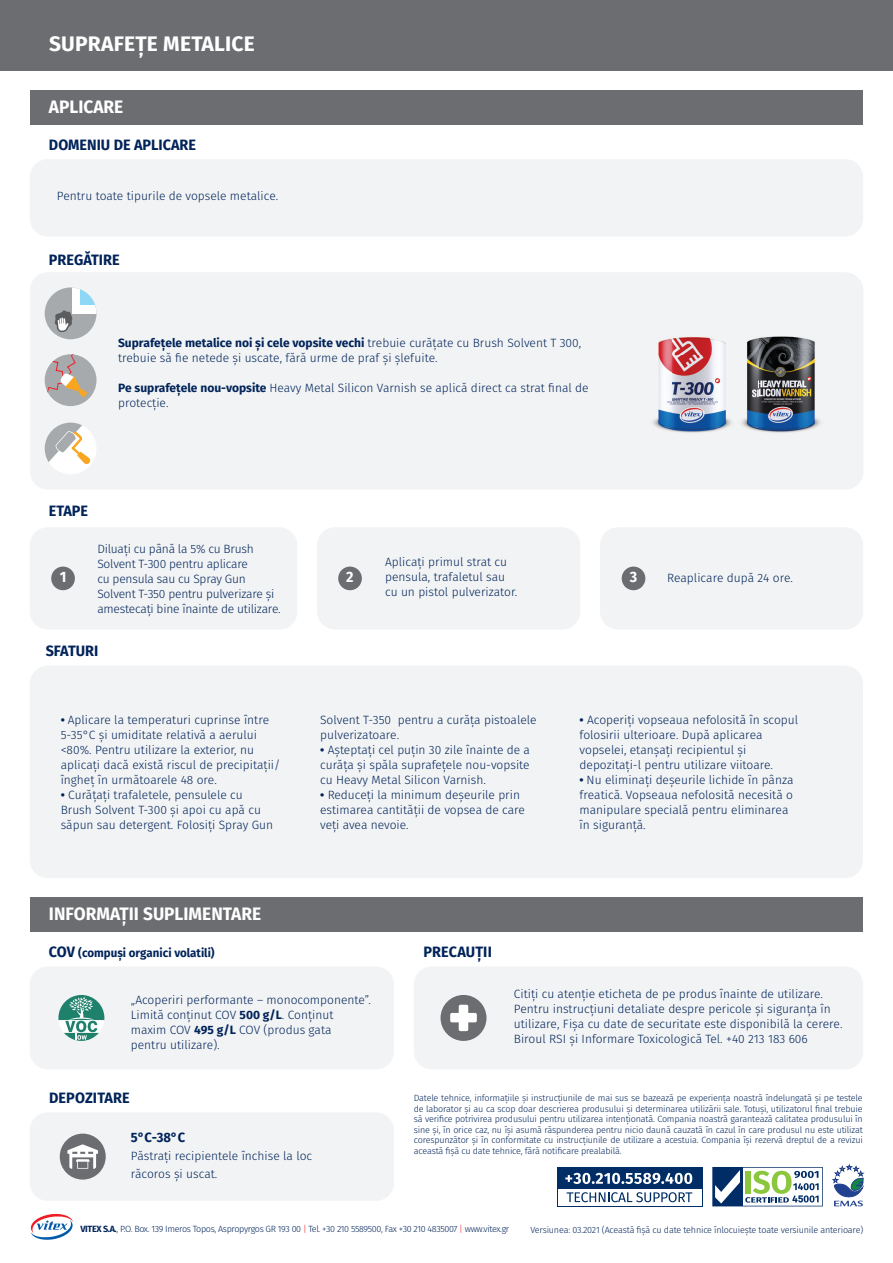
<style>
.page{position:relative;width:893px;height:1263px;background:#fff}
.page>*{position:absolute;margin:0;border:0;box-sizing:border-box;transform-origin:0 0}
.t1{font:700 21px "Fira Sans";letter-spacing:.01em;color:#fff}
.t2{font:700 18px "Fira Sans";color:#fff;scale:.96 1}
.t3{font:700 15px "Fira Sans";color:#002359;scale:.96 1}
.t4{font:700 15px "Fira Sans";color:#fff;scale:.96 1}
.t5{font:700 13.5px "Fira Sans";color:#002359;scale:.96 1}
.t6{font:300 12px/15px "Fira Sans";color:#002359}
.t7{font:300 12px/15px "Fira Sans";letter-spacing:-.02em;color:#002359}
.t8{font:700 12px "Fira Sans";color:#002359;scale:.96 1}
.t9{font:300 9px/10.5px "Fira Sans";letter-spacing:-.025em;color:#002359;text-align:justify}
.s1{font-weight:700}
.s2{font-size:15px}
.s3{color:#ee1d23}
</style>
<div class="page">
<div style="left:30px;top:159px;width:833px;height:77px;background:#f2f3f4;border-radius:18px"></div>
<div style="left:30px;top:90px;width:833px;height:34px;background:#6c6d70"></div>
<div style="left:30px;top:897px;width:833px;height:34px;background:#6c6d70"></div>
<div style="left:30px;top:966px;width:364px;height:103px;background:#f2f3f4;border-radius:18px"></div>
<svg style="left:58px;top:995px;width:46px;height:46px"></svg>
<div style="left:30px;top:1112px;width:364px;height:89px;background:#f2f3f4;border-radius:18px"></div>
<div style="left:60px;top:1133px;width:46px;height:46px;background:#6c6d70;border-radius:50%"></div>
<svg style="left:67px;top:1144px;width:31px;height:25px"></svg>
<div style="left:0;top:0;width:893px;height:70px;background:#6c6d70"></div>
<div style="left:30px;top:272px;width:833px;height:218px;background:#f2f3f4;border-radius:18px"></div>
<div style="left:30px;top:666px;width:833px;height:212px;background:#f2f3f4;border-radius:18px"></div>
<div style="left:30px;top:527px;width:267px;height:102px;background:#f2f3f4;border-radius:18px"></div>
<div style="left:317px;top:527px;width:263px;height:102px;background:#f2f3f4;border-radius:18px"></div>
<div style="left:600px;top:527px;width:263px;height:102px;background:#f2f3f4;border-radius:18px"></div>
<div style="left:51px;top:567px;width:24px;height:23px;background:#6c6d70;border-radius:50%"></div>
<div style="left:338px;top:567px;width:24px;height:23px;background:#6c6d70;border-radius:50%"></div>
<div style="left:622px;top:567px;width:23px;height:23px;background:#6c6d70;border-radius:50%"></div>
<svg style="left:45px;top:423px;width:51px;height:51px"></svg>
<div style="left:45px;top:287px;width:52px;height:52px;background:#a7aaac;border-radius:26px"></div>
<div style="left:73px;top:287px;width:24px;height:27px;background:#fff"></div>
<svg style="left:80px;top:287px;width:17px;height:18px"></svg>
<svg style="left:54px;top:310px;width:19px;height:23px"></svg>
<div style="left:45px;top:354px;width:52px;height:52px;background:#a7aaac;border-radius:26px"></div>
<svg style="left:46px;top:354px;width:41px;height:44px"></svg>
<img style="left:658px;top:337px;width:68px;height:18px">
<img style="left:658px;top:355px;width:63px;height:51px">
<img style="left:653px;top:406px;width:79px;height:27px">
<img style="left:741px;top:336px;width:80px;height:97px">
<svg style="left:30px;top:1213px;width:43px;height:27px"></svg>
<div style="left:414px;top:966px;width:449px;height:103px;background:#f2f3f4;border-radius:18px"></div>
<div style="left:441px;top:995px;width:45px;height:46px;background:#6c6d70;border-radius:50%"></div>
<svg style="left:450px;top:1005px;width:27px;height:26px"></svg>
<svg style="left:832px;top:1164px;width:32px;height:42px"></svg>
<div style="left:557px;top:1167px;width:145px;height:39px;background:#002d66"></div>
<div style="left:558px;top:1189px;width:143px;height:16px;background:#fff"></div>
<svg style="left:567px;top:1192px;width:125px;height:10px"></svg>
<svg style="left:565px;top:1173px;width:127px;height:11px"></svg>
<svg style="left:712px;top:1167px;width:111px;height:39px"></svg>
<h1 class="t1" style="left:49px;top:29px;width:207px">SUPRAFEȚE METALICE</h1>
<h2 class="t2" style="left:49px;top:94px;width:79px">APLICARE</h2>
<p class="t3" style="left:49px;top:134px;width:155px">DOMENIU DE APLICARE</p>
<p class="t6" style="left:57px;top:189px;width:223px">Pentru toate tipurile de vopsele metalice.</p>
<p class="t3" style="left:49px;top:249px;width:75px">PREGĂTIRE</p>
<p class="t6" style="left:118px;top:336px;width:465px"><span class="s1">Suprafețele metalice noi și cele vopsite vechi</span> trebuie curățate cu Brush Solvent T 300, trebuie să fie netede și uscate, fără urme de praf și șlefuite.</p>
<p class="t6" style="left:118px;top:381px;width:472px"><span class="s1">Pe suprafețele nou-vopsite</span> Heavy Metal Silicon Varnish se aplică direct ca strat final de protecție.</p>
<p class="t3" style="left:49px;top:500px;width:42px">ETAPE</p>
<p class="t7" style="left:97px;top:542px;width:185px">Diluați cu până la 5% cu Brush<br>Solvent T-300 pentru aplicare<br>cu pensula sau cu Spray Gun<br>Solvent T-350 pentru pulverizare și amestecați bine înainte de utilizare.</p>
<p class="t6" style="left:385px;top:556px;width:134px">Aplicați primul strat cu pensula, trafaletul sau cu un pistol pulverizator.</p>
<p class="t4" style="left:60px;top:567px;width:8px">1</p>
<p class="t4" style="left:346px;top:567px;width:9px">2</p>
<p class="t4" style="left:630px;top:567px;width:9px">3</p>
<p class="t3" style="left:46px;top:640px;width:56px">SFATURI</p>
<p class="t6" style="left:667px;top:571px;width:127px">Reaplicare după 24 ore.</p>
<p class="t6" style="left:61px;top:713px;width:221px"><span class="s1">•</span> Aplicare la temperaturi cuprinse între 5-35°C și umiditate relativă a aerului &lt;80%. Pentru utilizare la exterior, nu aplicați dacă există riscul de precipitații/ îngheț în următoarele 48 ore.</p>
<p class="t6" style="left:61px;top:788px;width:214px"><span class="s1">•</span> Curățați trafaletele, pensulele cu<br>Brush Solvent T-300 și apoi cu apă cu săpun sau detergent. Folosiți Spray Gun</p>
<h2 class="t2" style="left:49px;top:901px;width:222px">INFORMAȚII SUPLIMENTARE</h2>
<p class="t6" style="left:320px;top:713px;width:218px">Solvent T-350 pentru a curăța pistoalele pulverizatoare.</p>
<p class="t6" style="left:320px;top:743px;width:211px;text-align:justify"><span class="s1">•</span> Așteptați cel puțin 30 zile înainte de a curăța și spăla suprafețele nou-vopsite cu Heavy Metal Silicon Varnish.</p>
<p class="t6" style="left:320px;top:788px;width:206px"><span class="s1">•</span> Reduceți la minimum deșeurile prin estimarea cantității de vopsea de care veți avea nevoie.</p>
<p class="t6" style="left:580px;top:713px;width:220px"><span class="s1">•</span> Acoperiți vopseaua nefolosită în scopul folosirii ulterioare. După aplicarea vopselei, etanșați recipientul și depozitați-l pentru utilizare viitoare.</p>
<p class="t6" style="left:580px;top:773px;width:215px"><span class="s1">•</span> Nu eliminați deșeurile lichide în pânza freatică. Vopseaua nefolosită necesită o manipulare specială pentru eliminarea în siguranță.</p>
<p class="t8" style="left:49px;top:945px;width:174px"><span class="s2">COV</span> (compuși organici volatili)</p>
<p class="t6" style="left:131px;top:993px;width:242px">„Acoperiri performante – monocomponente”.<br>Limită conținut COV <span class="s1">500 g/L</span>. Conținut maxim COV <span class="s1">495 g/L</span> COV (produs gata<br>pentru utilizare).</p>
<p class="t3" style="left:49px;top:1087px;width:85px">DEPOZITARE</p>
<p class="t5" style="left:131px;top:1128px;width:58px">5°C-38°C</p>
<p class="t6" style="left:131px;top:1147px;width:183px;line-height:18px">Păstrați recipientele închise la loc răcoros și uscat.</p>
<p class="t3" style="left:423px;top:941px;width:73px">PRECAUȚII</p>
<p class="t6" style="left:514px;top:987px;width:330px">Citiți cu atenție eticheta de pe produs înainte de utilizare.<br>Pentru instrucțiuni detaliate despre pericole și siguranța în utilizare, Fișa cu date de securitate este disponibilă la cerere.<br>Biroul RSI și Informare Toxicologică Tel. +40 213 183 606</p>
<p class="t9" style="left:414px;top:1093px;width:450px">Datele tehnice, informațiile și instrucțiunile de mai sus se bazează pe experiența noastră îndelungată și pe testele de laborator și au ca scop doar descrierea produsului și determinarea utilizării sale. Totuși, utilizatorul final trebuie să verifice potrivirea produsului pentru utilizarea intenționată. Compania noastră garantează calitatea produsului în sine și, în orice caz, nu își asumă răspunderea pentru nicio daună cauzată în cazul în care produsul nu este utilizat corespunzător și în conformitate cu instrucțiunile de utilizare a acestuia. Compania își rezervă dreptul de a revizui această fișă cu date tehnice, fără notificare prealabilă.</p>
<p class="t9" style="left:81px;top:1225px;width:430px"><span class="s1">VITEX S.A.</span>, P.O. Box. 139 Imeros Topos, Aspropyrgos GR 193 00 <span class="s3">|</span> Τel. +30 210 5589500, Fax +30 210 4835007 <span class="s3">|</span> www.vitex.gr</p>
<p class="t9" style="left:530px;top:1225px;width:334px">Versiunea: 03.2021 (Această fișă cu date tehnice înlocuiește toate versiunile anterioare)</p>
</div>
